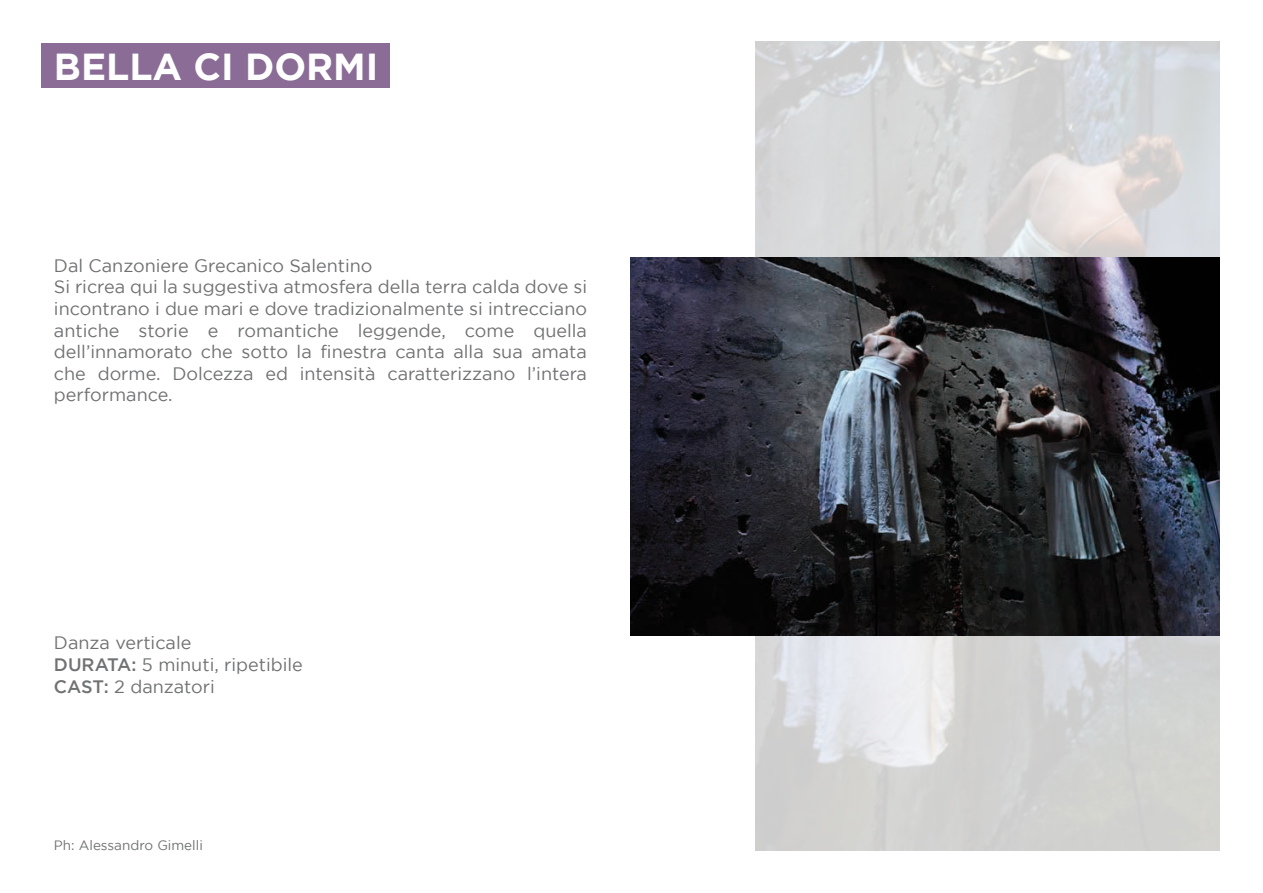
<style>
.page{position:relative;width:1263px;height:893px;background:#fff}
.page>*{position:absolute;margin:0;border:0;box-sizing:border-box;transform-origin:0 0}
.t1{font:700 37.5px "Gotham";color:#fff}
.t2{font:18px/21.6px "Gotham";color:#707173}
.t3{font:13.5px "Gotham";color:#707173}
.s1{font-weight:500}
</style>
<div class="page">
<img style="left:755px;top:41px;width:464px;height:810px">
<div style="left:42px;top:43px;width:348px;height:45px;background:#8a6c96"></div>
<img style="left:631px;top:258px;width:588px;height:377px">
<h1 class="t1" style="left:54px;top:45px;width:326px">BELLA CI DORMI</h1>
<p class="t2" style="left:54px;top:254px;width:535px">Dal Canzoniere Grecanico Salentino<br>Si ricrea qui la suggestiva atmosfera della terra calda dove si incontrano i due mari e dove tradizionalmente si intrecciano antiche storie e romantiche leggende, come quella dell’innamorato che sotto la finestra canta alla sua amata che dorme. Dolcezza ed intensità caratterizzano l’intera performance.</p>
<p class="t2" style="left:54px;top:632px;width:250px">Danza verticale<br><span class="s1">DURATA:</span> 5 minuti, ripetibile<br><span class="s1">CAST:</span> 2 danzatori</p>
<p class="t3" style="left:54px;top:838px;width:150px">Ph: Alessandro Gimelli</p>
</div>
